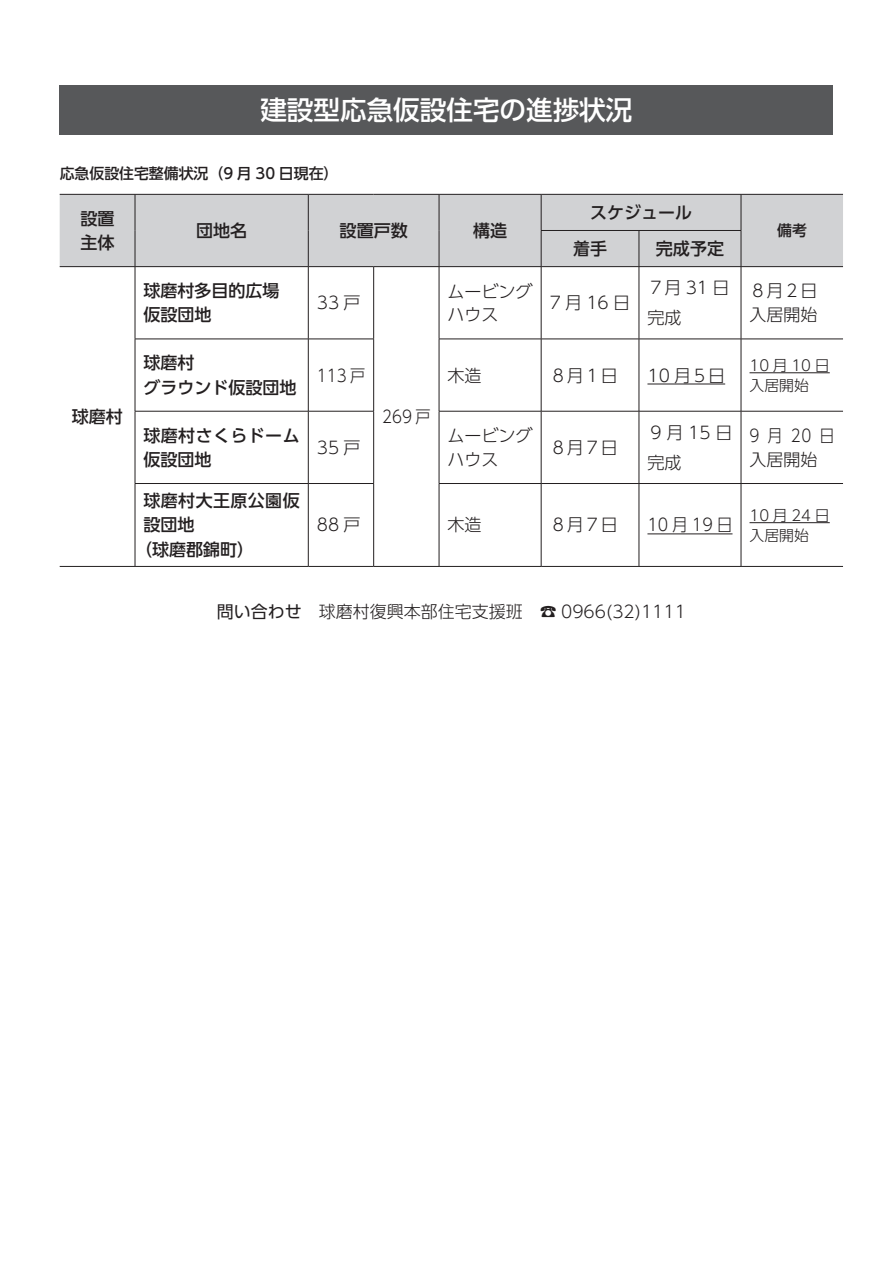
<style>
.page{position:relative;width:893px;height:1263px;background:#fff}
.page>*{position:absolute;margin:0;border:0;box-sizing:border-box;transform-origin:0 0}
.t1{font:500 26.55px "UD Shin Go Pro";color:#fff}
.t2{font:300 16.95px "UD Shin Go Pro";color:#231f20}
.t3{font:500 16.95px "UD Shin Go Pro";color:#231f20}
.t4{font:500 16.95px/24.5px "UD Shin Go Pro";letter-spacing:.025em;color:#231f20}
.t5{font:300 16.95px/24.5px "UD Shin Go Pro";color:#231f20;scale:.89 1}
.t6{font:300 16.95px "UD Shin Go Pro";color:#231f20;scale:.93 1}
.t7{font:500 14.85px "UD Shin Go Pro";color:#231f20}
.t8{font:300 14.85px "UD Shin Go Pro";color:#231f20}
.s1{font-weight:400}
</style>
<div class="page">
<div style="left:59px;top:85px;width:774px;height:50px;background:#57585a"></div>
<div style="left:60px;top:195px;width:783px;height:71px;background:#d1d2d4"></div>
<hr style="left:60px;top:194px;width:75px;height:1px;background:#231f20">
<hr style="left:135px;top:194px;width:173px;height:1px;background:#231f20">
<hr style="left:135px;top:195px;width:1px;height:35px;background:#231f20">
<hr style="left:308px;top:194px;width:66px;height:1px;background:#231f20">
<hr style="left:308px;top:195px;width:1px;height:35px;background:#231f20">
<hr style="left:374px;top:194px;width:65px;height:1px;background:#231f20">
<hr style="left:439px;top:194px;width:102px;height:1px;background:#231f20">
<hr style="left:439px;top:195px;width:1px;height:35px;background:#231f20">
<hr style="left:135px;top:230px;width:1px;height:36px;background:#231f20">
<hr style="left:308px;top:230px;width:1px;height:36px;background:#231f20">
<hr style="left:439px;top:230px;width:1px;height:36px;background:#231f20">
<hr style="left:541px;top:194px;width:98px;height:1px;background:#231f20">
<hr style="left:541px;top:195px;width:1px;height:35px;background:#231f20">
<hr style="left:639px;top:194px;width:102px;height:1px;background:#231f20">
<hr style="left:741px;top:194px;width:102px;height:1px;background:#231f20">
<hr style="left:741px;top:195px;width:1px;height:35px;background:#231f20">
<hr style="left:541px;top:230px;width:98px;height:1px;background:#231f20">
<hr style="left:541px;top:231px;width:1px;height:35px;background:#231f20">
<hr style="left:639px;top:230px;width:102px;height:1px;background:#231f20">
<hr style="left:639px;top:231px;width:1px;height:35px;background:#231f20">
<hr style="left:741px;top:231px;width:1px;height:35px;background:#231f20">
<hr style="left:60px;top:266px;width:75px;height:1px;background:#231f20">
<hr style="left:60px;top:566px;width:75px;height:1px;background:#231f20">
<hr style="left:135px;top:266px;width:173px;height:1px;background:#231f20">
<hr style="left:135px;top:267px;width:1px;height:72px;background:#231f20">
<hr style="left:308px;top:266px;width:66px;height:1px;background:#231f20">
<hr style="left:308px;top:267px;width:1px;height:72px;background:#231f20">
<hr style="left:374px;top:266px;width:65px;height:1px;background:#231f20">
<hr style="left:373px;top:267px;width:1px;height:72px;background:#231f20">
<hr style="left:374px;top:566px;width:65px;height:1px;background:#231f20">
<hr style="left:439px;top:266px;width:102px;height:1px;background:#231f20">
<hr style="left:439px;top:267px;width:1px;height:72px;background:#231f20">
<hr style="left:541px;top:266px;width:98px;height:1px;background:#231f20">
<hr style="left:541px;top:267px;width:1px;height:72px;background:#231f20">
<hr style="left:639px;top:266px;width:102px;height:1px;background:#231f20">
<hr style="left:639px;top:267px;width:1px;height:72px;background:#231f20">
<hr style="left:741px;top:266px;width:102px;height:1px;background:#231f20">
<hr style="left:741px;top:267px;width:1px;height:72px;background:#231f20">
<hr style="left:135px;top:339px;width:173px;height:1px;background:#231f20">
<hr style="left:135px;top:339px;width:1px;height:72px;background:#231f20">
<hr style="left:308px;top:339px;width:66px;height:1px;background:#231f20">
<hr style="left:308px;top:339px;width:1px;height:72px;background:#231f20">
<hr style="left:373px;top:339px;width:1px;height:72px;background:#231f20">
<hr style="left:439px;top:339px;width:102px;height:1px;background:#231f20">
<hr style="left:439px;top:339px;width:1px;height:72px;background:#231f20">
<hr style="left:541px;top:339px;width:98px;height:1px;background:#231f20">
<hr style="left:541px;top:339px;width:1px;height:72px;background:#231f20">
<hr style="left:639px;top:339px;width:102px;height:1px;background:#231f20">
<hr style="left:639px;top:339px;width:1px;height:72px;background:#231f20">
<hr style="left:741px;top:339px;width:102px;height:1px;background:#231f20">
<hr style="left:741px;top:339px;width:1px;height:72px;background:#231f20">
<hr style="left:135px;top:411px;width:173px;height:1px;background:#231f20">
<hr style="left:135px;top:411px;width:1px;height:72px;background:#231f20">
<hr style="left:308px;top:411px;width:66px;height:1px;background:#231f20">
<hr style="left:308px;top:411px;width:1px;height:72px;background:#231f20">
<hr style="left:373px;top:411px;width:1px;height:72px;background:#231f20">
<hr style="left:439px;top:411px;width:102px;height:1px;background:#231f20">
<hr style="left:439px;top:411px;width:1px;height:72px;background:#231f20">
<hr style="left:541px;top:411px;width:98px;height:1px;background:#231f20">
<hr style="left:541px;top:411px;width:1px;height:72px;background:#231f20">
<hr style="left:639px;top:411px;width:102px;height:1px;background:#231f20">
<hr style="left:639px;top:411px;width:1px;height:72px;background:#231f20">
<hr style="left:741px;top:411px;width:102px;height:1px;background:#231f20">
<hr style="left:741px;top:411px;width:1px;height:72px;background:#231f20">
<hr style="left:135px;top:483px;width:173px;height:1px;background:#231f20">
<hr style="left:135px;top:484px;width:1px;height:82px;background:#231f20">
<hr style="left:308px;top:483px;width:66px;height:1px;background:#231f20">
<hr style="left:308px;top:484px;width:1px;height:82px;background:#231f20">
<hr style="left:373px;top:484px;width:1px;height:82px;background:#231f20">
<hr style="left:135px;top:566px;width:173px;height:1px;background:#231f20">
<hr style="left:308px;top:566px;width:66px;height:1px;background:#231f20">
<hr style="left:439px;top:483px;width:102px;height:1px;background:#231f20">
<hr style="left:439px;top:484px;width:1px;height:82px;background:#231f20">
<hr style="left:541px;top:483px;width:98px;height:1px;background:#231f20">
<hr style="left:541px;top:484px;width:1px;height:82px;background:#231f20">
<hr style="left:639px;top:483px;width:102px;height:1px;background:#231f20">
<hr style="left:639px;top:484px;width:1px;height:82px;background:#231f20">
<hr style="left:741px;top:483px;width:102px;height:1px;background:#231f20">
<hr style="left:741px;top:484px;width:1px;height:82px;background:#231f20">
<hr style="left:439px;top:566px;width:102px;height:1px;background:#231f20">
<hr style="left:541px;top:566px;width:98px;height:1px;background:#231f20">
<hr style="left:639px;top:566px;width:102px;height:1px;background:#231f20">
<hr style="left:741px;top:566px;width:102px;height:1px;background:#231f20">
<hr style="left:647px;top:384px;width:78px;height:1px;background:#231f20">
<hr style="left:749px;top:372px;width:81px;height:1px;background:#231f20">
<hr style="left:647px;top:533px;width:85px;height:1px;background:#231f20">
<hr style="left:749px;top:522px;width:81px;height:1px;background:#231f20">
<p class="t1" style="left:260px;top:88px;width:374px">建設型応急仮設住宅の進捗状況</p>
<p class="t7" style="left:60px;top:161px;width:280px">応急仮設住宅整備状況（9 月 30 日現在(</p>
<p class="t3" style="left:80px;top:205px;width:36px">設置</p>
<p class="t3" style="left:80px;top:229px;width:36px">主体</p>
<p class="t3" style="left:196px;top:217px;width:53px">団地名</p>
<p class="t3" style="left:340px;top:217px;width:70px">設置戸数</p>
<p class="t3" style="left:144px;top:277px;width:138px">球磨村多目的広場</p>
<p class="t3" style="left:144px;top:301px;width:70px">仮設団地</p>
<p class="t2" style="left:317px;top:289px;width:45px">33 戸</p>
<p class="t3" style="left:473px;top:217px;width:36px">構造</p>
<p class="t3" style="left:590px;top:199px;width:104px">スケジュール</p>
<p class="t3" style="left:573px;top:235px;width:36px">着手</p>
<p class="t3" style="left:656px;top:235px;width:70px">完成予定</p>
<p class="t2" style="left:448px;top:277px;width:87px">ムービング</p>
<p class="t2" style="left:647px;top:274px;width:83px">７月 31 日</p>
<p class="t2" style="left:550px;top:289px;width:82px">7 月 16 日</p>
<p class="t2" style="left:448px;top:301px;width:53px">ハウス</p>
<p class="t2" style="left:647px;top:304px;width:36px">完成</p>
<p class="t7" style="left:777px;top:218px;width:31px">備考</p>
<p class="t2" style="left:749px;top:277px;width:70px">８月２日</p>
<p class="t2" style="left:749px;top:301px;width:70px">入居開始</p>
<p class="t3" style="left:72px;top:403px;width:53px">球磨村</p>
<p class="t3" style="left:144px;top:349px;width:53px">球磨村</p>
<p class="t8" style="left:749px;top:353px;width:82px">10 月 10 日</p>
<p class="t2" style="left:448px;top:361px;width:36px">木造</p>
<p class="t2" style="left:550px;top:361px;width:70px">８月１日</p>
<p class="t2" style="left:647px;top:361px;width:79px">10 月５日</p>
<p class="t5" style="left:317px;top:362px;width:56px">113 戸</p>
<p class="t3" style="left:144px;top:374px;width:155px">グラウンド仮設団地</p>
<p class="t8" style="left:749px;top:373px;width:61px">入居開始</p>
<p class="t4" style="left:144px;top:422px;width:158px">球磨村さくらドーム</p>
<p class="t2" style="left:448px;top:422px;width:87px">ムービング</p>
<p class="t2" style="left:317px;top:434px;width:45px">35 戸</p>
<p class="t3" style="left:144px;top:446px;width:70px">仮設団地</p>
<p class="t5" style="left:382px;top:404px;width:56px">269 戸</p>
<p class="t2" style="left:647px;top:419px;width:87px">９月 15 日</p>
<p class="t5" style="left:768px;top:422px;width:19px">月</p>
<p class="t5" style="left:749px;top:422px;width:78px">9<br>入居開始</p>
<p class="t5" style="left:791px;top:422px;width:25px">20</p>
<p class="t5" style="left:819px;top:422px;width:19px">日</p>
<p class="t2" style="left:550px;top:434px;width:70px">８月７日</p>
<p class="t2" style="left:448px;top:445px;width:53px">ハウス</p>
<p class="t2" style="left:647px;top:448px;width:36px">完成</p>
<p class="t4" style="left:144px;top:488px;width:158px">球磨村大王原公園仮設団地</p>
<p class="t3" style="left:135px;top:536px;width:121px">（球磨郡錦町(</p>
<p class="t2" style="left:317px;top:511px;width:45px">88戸</p>
<p class="t2" style="left:448px;top:511px;width:36px">木造</p>
<p class="t2" style="left:550px;top:511px;width:70px">８月７日</p>
<p class="t6" style="left:647px;top:511px;width:93px">10 月 19 日</p>
<p class="t8" style="left:749px;top:503px;width:82px">10 月 24 日</p>
<p class="t8" style="left:749px;top:523px;width:61px">入居開始</p>
<p class="t2" style="left:217px;top:598px;width:308px"><span class="s1">問い合わせ　</span>球磨村復興本部住宅支援班</p>
<p class="t2" style="left:540px;top:598px;width:148px">☎ 0966)32(1111</p>
</div>
